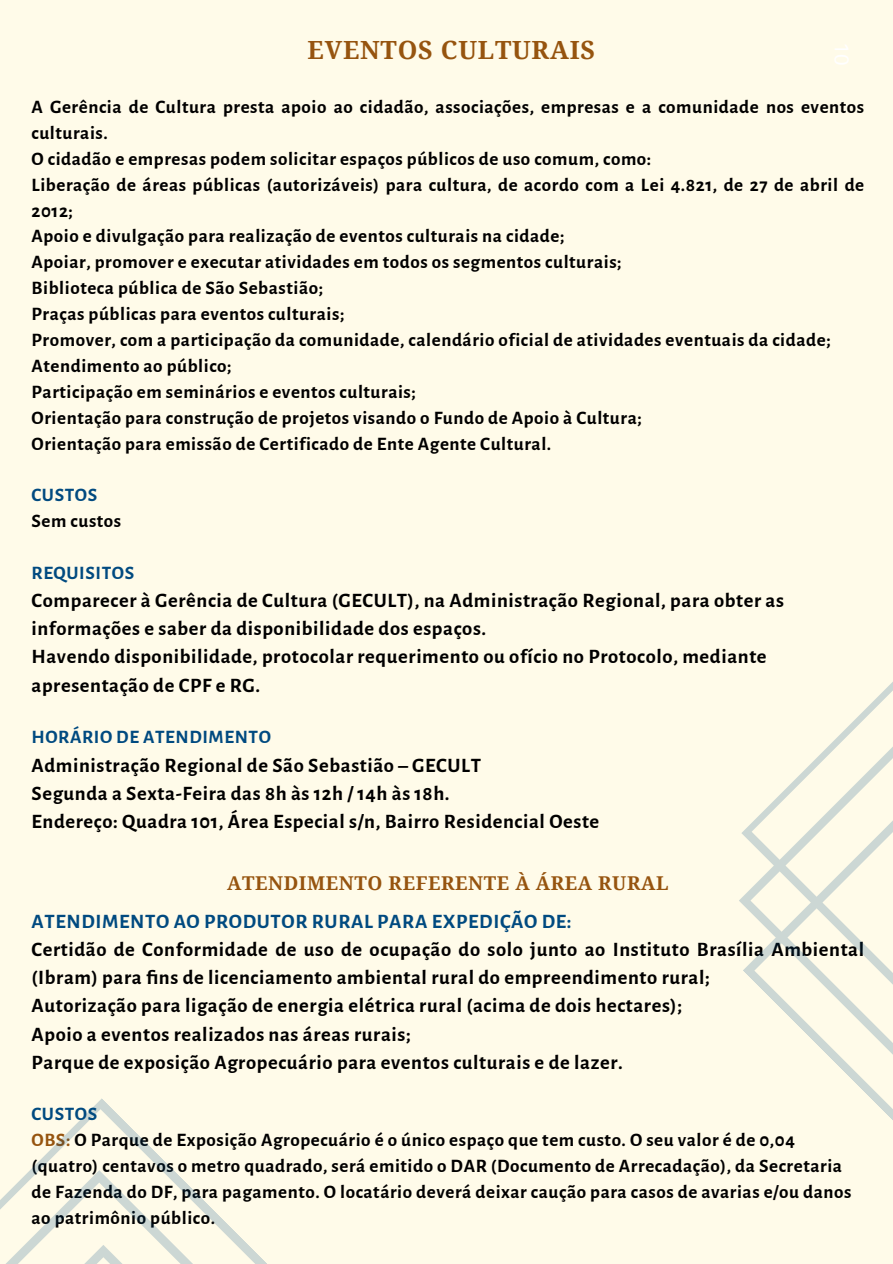
<style>
.page{position:relative;width:893px;height:1264px;background:#fff}
.page>*{position:absolute;margin:0;border:0;box-sizing:border-box;transform-origin:0 0}
.t1{font:700 25.05px "Droid Serif";letter-spacing:.03em;color:#96540f}
.t2{font:700 20.55px/28.2px "Alegreya Sans";letter-spacing:.03em;color:#000}
.t3{font:700 20.55px "Alegreya Sans";letter-spacing:.03em;color:#004a80}
.t4{font:19.8px "Aileron";color:#fff}
.t5{font:700 19.05px/25.8px "Alegreya Sans";letter-spacing:.03em;color:#000}
.t6{font:700 19.05px "Alegreya Sans";letter-spacing:.03em;color:#004a80}
.t7{font:700 19.05px "Droid Serif";letter-spacing:.03em;color:#96540f}
.s1{color:#004a80}
.s2{color:#96540f}
</style>
<div class="page">
<div style="left:0;top:0;width:892px;height:1263px;background:#fffbe9"></div>
<svg style="left:740px;top:683px;width:152px;height:436px"></svg>
<svg style="left:0;top:1098px;width:266px;height:165px"></svg>
<h1 class="t1" style="left:307px;top:36px;width:289px">EVENTOS CULTURAIS</h1>
<p class="t5" style="left:31px;top:94px;width:834px">A Gerência de Cultura presta apoio ao cidadão, associações, empresas e a comunidade nos eventos culturais.<br>O cidadão e empresas podem solicitar espaços públicos de uso comum, como:<br>Liberação de áreas públicas (autorizáveis) para cultura, de acordo com a Lei 4.821, de 27 de abril de 2012;<br>Apoio e divulgação para realização de eventos culturais na cidade;<br>Apoiar, promover e executar atividades em todos os segmentos culturais;<br>Biblioteca pública de São Sebastião;<br>Praças públicas para eventos culturais;<br>Promover, com a participação da comunidade, calendário oficial de atividades eventuais da cidade; Atendimento ao público;<br>Participação em seminários e eventos culturais;<br>Orientação para construção de projetos visando o Fundo de Apoio à Cultura;<br>Orientação para emissão de Certificado de Ente Agente Cultural.</p>
<p class="t6" style="left:31px;top:486px;width:67px">CUSTOS</p>
<p class="t5" style="left:31px;top:508px;width:91px">Sem custos</p>
<p class="t6" style="left:31px;top:564px;width:104px">REQUISITOS</p>
<p class="t2" style="left:31px;top:587px;width:753px">Comparecer à Gerência de Cultura (GECULT), na Administração Regional, para obter as informações e saber da disponibilidade dos espaços.<br>Havendo disponibilidade, protocolar requerimento ou ofício no Protocolo, mediante apresentação de CPF e RG.</p>
<p class="t6" style="left:31px;top:728px;width:241px">HORÁRIO DE ATENDIMENTO</p>
<p class="t2" style="left:31px;top:751px;width:569px">Administração Regional de São Sebastião – GECULT<br>Segunda a Sexta-Feira das 8h às 12h / 14h às 18h.<br>Endereço: Quadra 101, Área Especial s/n, Bairro Residencial Oeste</p>
<p class="t7" style="left:227px;top:872px;width:443px">ATENDIMENTO REFERENTE À ÁREA RURAL</p>
<p class="t3" style="left:31px;top:911px;width:541px">ATENDIMENTO AO PRODUTOR RURAL PARA EXPEDIÇÃO DE:</p>
<p class="t2" style="left:31px;top:935px;width:834px">Certidão de Conformidade de uso de ocupação do solo junto ao Instituto Brasília Ambiental (Ibram) para fins de licenciamento ambiental rural do empreendimento rural;<br>Autorização para ligação de energia elétrica rural (acima de dois hectares);<br>Apoio a eventos realizados nas áreas rurais;<br>Parque de exposição Agropecuário para eventos culturais e de lazer.</p>
<p class="t5" style="left:31px;top:1101px;width:821px"><span class="s1">CUSTOS<br></span><span class="s2">OBS:</span> O Parque de Exposição Agropecuário é o único espaço que tem custo. O seu valor é de 0,04 (quatro) centavos o metro quadrado, será emitido o DAR (Documento de Arrecadação), da Secretaria de Fazenda do DF, para pagamento. O locatário deverá deixar caução para casos de avarias e/ou danos ao patrimônio público.</p>
<p class="t4" style="left:853px;top:42px;width:25px;rotate:90deg">10</p>
</div>
